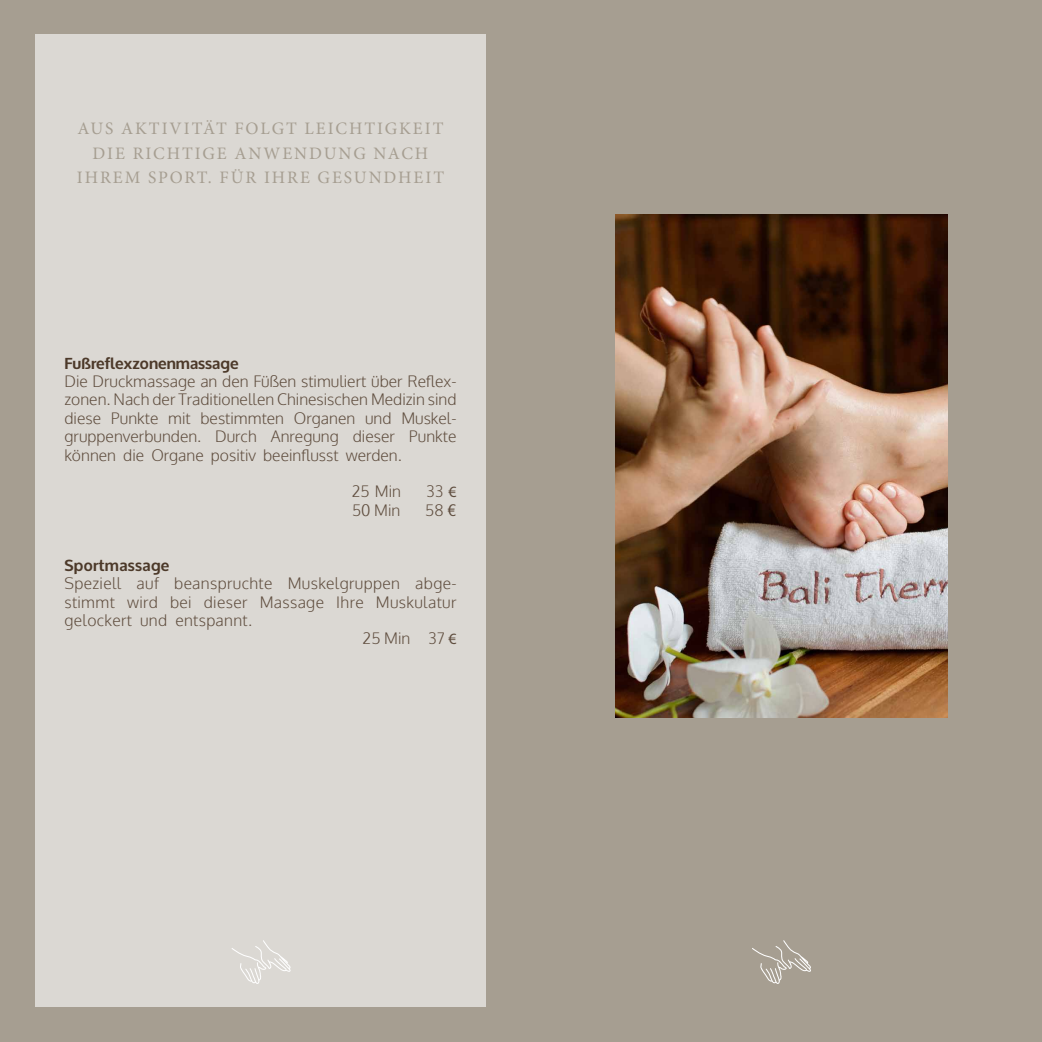
<style>
.page{position:relative;width:1042px;height:1042px;background:#a69e91}
.page>*{position:absolute;margin:0;border:0;box-sizing:border-box;transform-origin:0 0}
.t1{font:17.5px "Minion Pro";letter-spacing:.11em;color:#a69e91}
.t2{font:300 15.75px "Oxygen";color:#5f4d3e}
.t3{font:300 15.75px/18.4px "Oxygen";letter-spacing:.02em;color:#5f4d3e}
.t4{font:700 15.75px "Oxygen";color:#4c3929}
.t5{font:700 15.75px "Oxygen";letter-spacing:.02em;color:#4c3929}
.s1{font-family:"Myriad Pro";font-weight:400}
.s2{font-weight:400}
</style>
<div class="page">
<div style="left:35px;top:34px;width:451px;height:973px;background:#dbd8d3"></div>
<img style="left:616px;top:214px;width:331px;height:504px">
<svg style="left:232px;top:940px;width:59px;height:44px"></svg>
<svg style="left:752px;top:940px;width:59px;height:44px"></svg>
<p class="t1" style="left:77px;top:117px;width:367px">AUS AKTIVITÄT FOLGT LEICHTIGKEIT</p>
<p class="t1" style="left:93px;top:141px;width:337px">DIE RICHTIGE ANWENDUNG NACH</p>
<p class="t1" style="left:77px;top:166px;width:369px">IHREM SPORT. FÜR IHRE GESUNDHEIT</p>
<p class="t4" style="left:64px;top:353px;width:176px">Fußreflexzonenmassage</p>
<p class="t2" style="left:64px;top:371px;width:393px">Die Druckmassage an den Füßen stimuliert über Reflex-</p>
<p class="t2" style="left:64px;top:390px;width:393px">zonen. Nach der Traditionellen Chinesischen Medizin sind</p>
<p class="t2" style="left:64px;top:408px;width:393px">diese Punkte mit bestimmten Organen und Muskel-</p>
<p class="t2" style="left:64px;top:426px;width:393px">gruppenverbunden. Durch Anregung dieser Punkte</p>
<p class="t2" style="left:64px;top:445px;width:339px">können die Organe positiv beeinflusst werden.</p>
<p class="t2" style="left:352px;top:482px;width:51px">25 Min</p>
<p class="t2" style="left:426px;top:482px;width:32px">33 <span class="s1">€</span></p>
<p class="t2" style="left:352px;top:500px;width:50px">50 Min</p>
<p class="t2" style="left:425px;top:500px;width:33px">58 <span class="s2">€</span></p>
<p class="t5" style="left:64px;top:555px;width:106px">Sportmassage</p>
<p class="t3" style="left:64px;top:575px;width:393px">Speziell auf beanspruchte Muskelgruppen abge-</p>
<p class="t3" style="left:64px;top:593px;width:393px">stimmt wird bei dieser Massage Ihre Muskulatur gelockert und entspannt.</p>
<p class="t2" style="left:363px;top:629px;width:95px">25 Min 37 <span class="s1">€</span></p>
</div>
